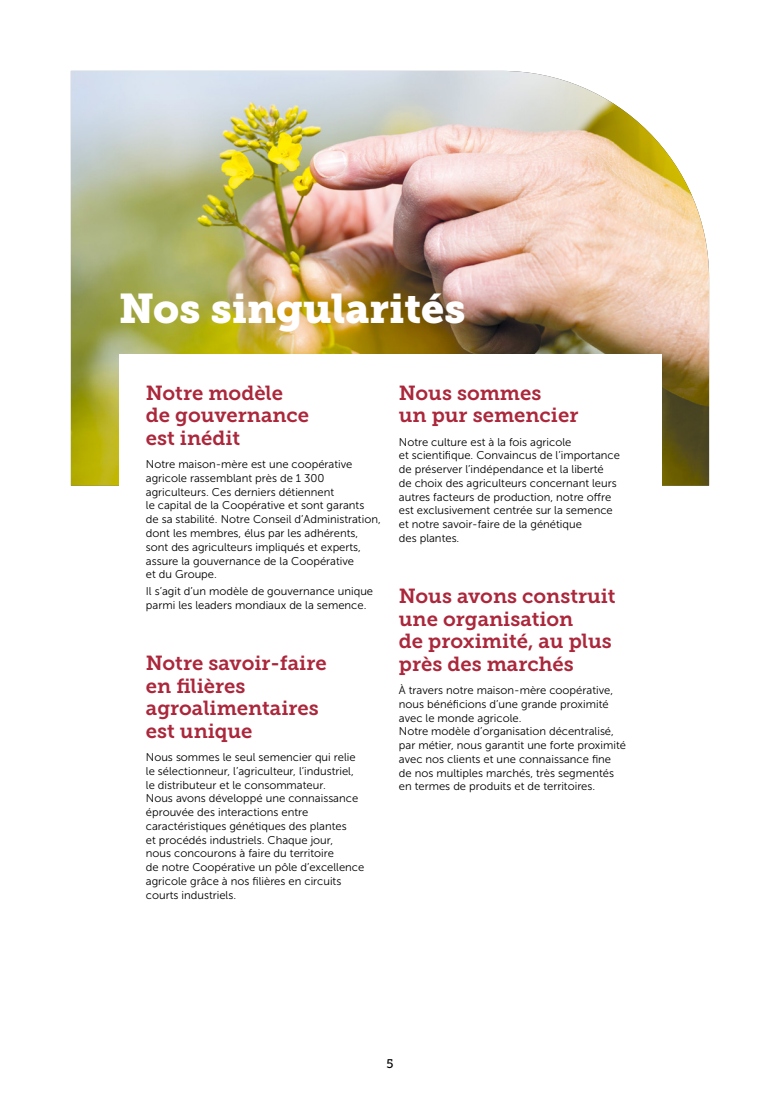
<style>
.page{position:relative;width:780px;height:1099px;background:#fff}
.page>*{position:absolute;margin:0;border:0;box-sizing:border-box;transform-origin:0 0}
.t1{font:41.25px "Museo Slab 900";color:#fff}
.t2{font:20.25px/22.5px "Museo Slab 700";color:#ab273b}
.t3{font:12.5px "Museo Slab 500";color:#000}
.t4{font:11.25px/13.8px "Museo Sans 300";color:#000}
</style>
<div class="page">
<img style="left:71px;top:71px;width:638px;height:414px">
<div style="left:119px;top:353px;width:542px;height:648px;background:#fff"></div>
<h1 class="t1" style="left:119px;top:284px;width:348px">Nos singularités</h1>
<h2 class="t2" style="left:146px;top:382px;width:165px">Notre modèle de gouvernance est inédit</h2>
<p class="t4" style="left:146px;top:457px;width:236px">Notre maison-mère est une coopérative agricole rassemblant près de 1 300 agriculteurs. Ces derniers détiennent<br>le capital de la Coopérative et sont garants<br>de sa stabilité. Notre Conseil d’Administration, dont les membres, élus par les adhérents, sont des agriculteurs impliqués et experts, assure la gouvernance de la Coopérative<br>et du Groupe.</p>
<p class="t4" style="left:146px;top:584px;width:229px">Il s’agit d’un modèle de gouvernance unique parmi les leaders mondiaux de la semence.</p>
<h2 class="t2" style="left:146px;top:652px;width:182px">Notre savoir-faire en filières agroalimentaires est unique</h2>
<p class="t4" style="left:146px;top:750px;width:220px">Nous sommes le seul semencier qui relie le sélectionneur, l’agriculteur, l’industriel, le distributeur et le consommateur.<br>Nous avons développé une connaissance éprouvée des interactions entre caractéristiques génétiques des plantes<br>et procédés industriels. Chaque jour,<br>nous concourons à faire du territoire<br>de notre Coopérative un pôle d’excellence agricole grâce à nos filières en circuits courts industriels.</p>
<h2 class="t2" style="left:399px;top:382px;width:181px">Nous sommes<br>un pur semencier</h2>
<p class="t4" style="left:399px;top:435px;width:223px">Notre culture est à la fois agricole<br>et scientifique. Convaincus de l’importance de préserver l’indépendance et la liberté<br>de choix des agriculteurs concernant leurs autres facteurs de production, notre offre est exclusivement centrée sur la semence et notre savoir-faire de la génétique<br>des plantes.</p>
<h2 class="t2" style="left:399px;top:585px;width:218px">Nous avons construit une organisation<br>de proximité, au plus près des marchés</h2>
<p class="t4" style="left:399px;top:683px;width:229px">À travers notre maison-mère coopérative, nous bénéficions d’une grande proximité avec le monde agricole.<br>Notre modèle d’organisation décentralisé, par métier, nous garantit une forte proximité avec nos clients et une connaissance fine de nos multiples marchés, très segmentés en termes de produits et de territoires.</p>
<p class="t3" style="left:386px;top:1056px;width:9px">5</p>
</div>
